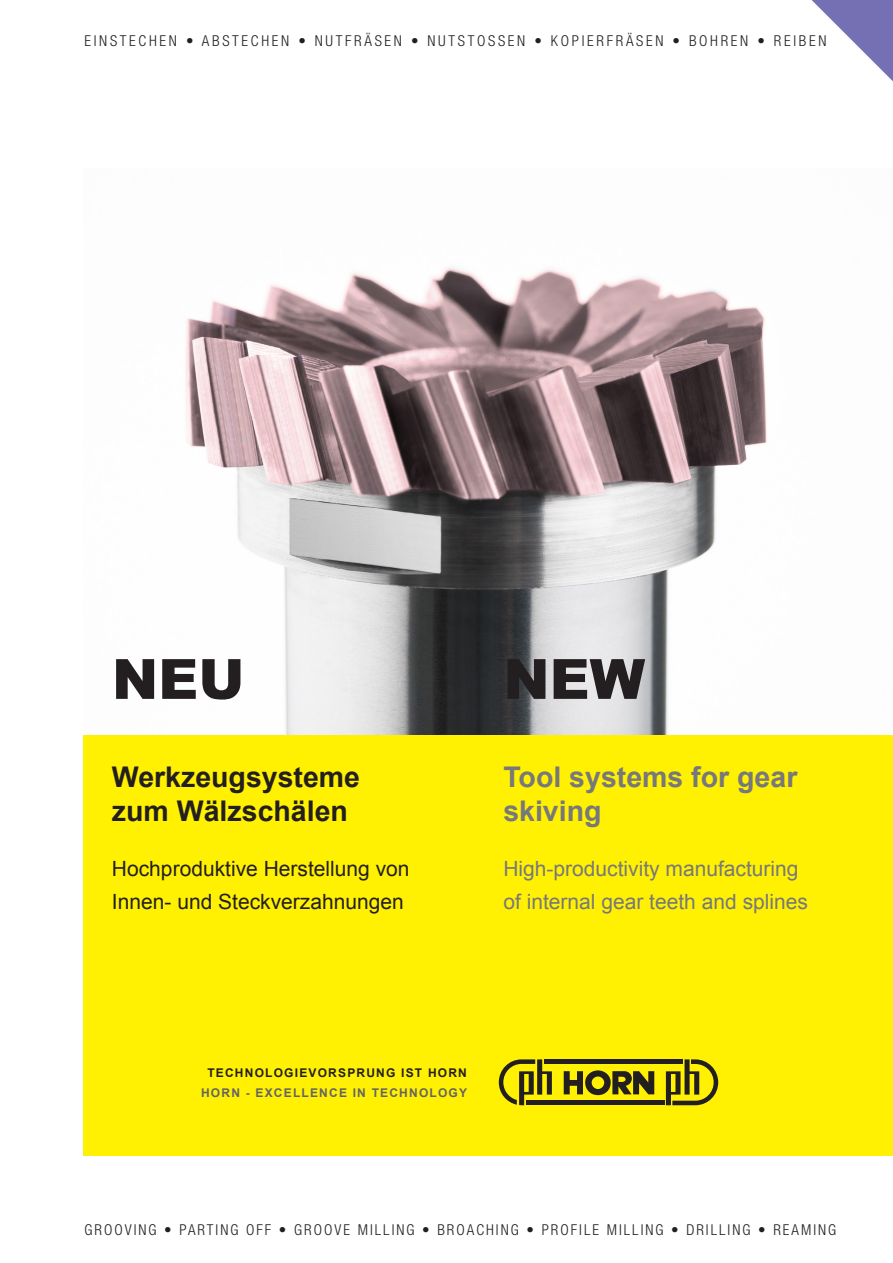
<style>
.page{position:relative;width:893px;height:1263px;background:#fff}
.page>*{position:absolute;margin:0;border:0;box-sizing:border-box;transform-origin:0 0}
.t1{font:900 55.5px "Arial";color:#231f20}
.t2{font:700 28.5px/34.2px "Arial";color:#231f20}
.t3{font:700 28.5px/34.2px "Arial";color:#76787b}
.t4{font:21px/33px "Arial";color:#76787b}
.t5{font:21px/33px "Arial";color:#231f20}
.t6{font:300 condensed 15px "Helvetica Neue LT Pro";letter-spacing:.135em;color:#231f20}
.t7{font:300 condensed 15px "Helvetica Neue LT Pro";letter-spacing:.18em;color:#231f20}
.t8{font:700 12px "Arial";letter-spacing:.1em;color:#231f20}
.t9{font:700 12px "Arial";letter-spacing:.1em;color:#636366}
</style>
<div class="page">
<img style="left:84px;top:268px;width:809px;height:468px">
<div style="left:84px;top:736px;width:809px;height:420px;background:#fff101"></div>
<svg style="left:564px;top:1070px;width:90px;height:25px"></svg>
<div style="left:544px;top:1059px;width:139px;height:5px;background:#231f20"></div>
<hr style="left:526px;top:1101px;width:138px;height:4px;background:#231f20">
<svg style="left:499px;top:1059px;width:53px;height:46px"></svg>
<svg style="left:666px;top:1059px;width:52px;height:46px"></svg>
<svg style="left:812px;top:0;width:81px;height:81px"></svg>
<p class="t7" style="left:84px;top:33px;width:744px">EINSTECHEN • ABSTECHEN • NUTFRÄSEN • NUTSTOSSEN • KOPIERFRÄSEN • BOHREN • REIBEN</p>
<h1 class="t1" style="left:112px;top:639px;width:134px">NEU</h1>
<h1 class="t1" style="left:503px;top:639px;width:143px">NEW</h1>
<h2 class="t2" style="left:112px;top:761px;width:250px">Werkzeugsysteme zum Wälzschälen</h2>
<h3 class="t5" style="left:112px;top:852px;width:299px">Hochproduktive Herstellung von<br>Innen- und Steckverzahnungen</h3>
<h2 class="t3" style="left:503px;top:761px;width:296px">Tool systems for gear skiving</h2>
<h3 class="t4" style="left:503px;top:852px;width:306px">High-productivity manufacturing of internal gear teeth and splines</h3>
<p class="t8" style="left:207px;top:1065px;width:261px">TECHNOLOGIEVORSPRUNG IST HORN</p>
<p class="t9" style="left:201px;top:1084px;width:268px">HORN - EXCELLENCE IN TECHNOLOGY</p>
<p class="t6" style="left:84px;top:1221px;width:753px">GROOVING • PARTING OFF • GROOVE MILLING • BROACHING • PROFILE MILLING • DRILLING • REAMING</p>
</div>
